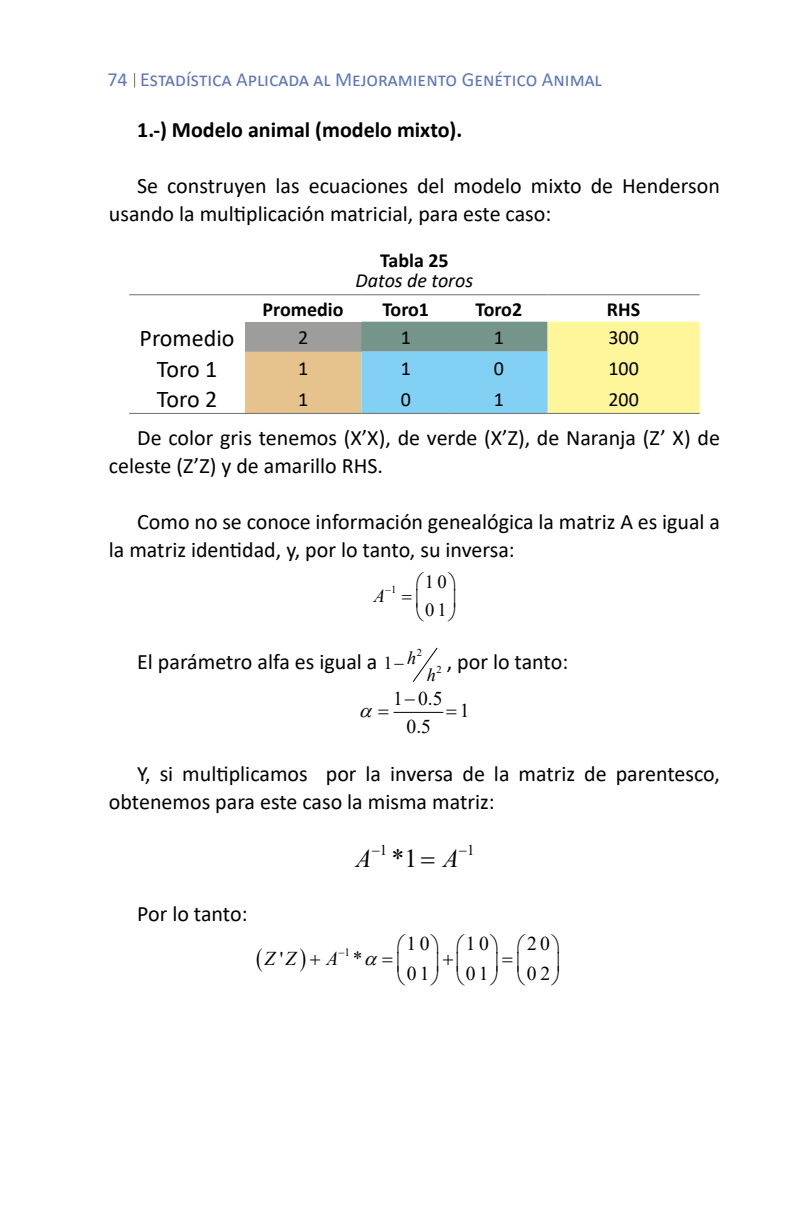
<style>
.page{position:relative;width:792px;height:1224px;background:#fff}
.page>*{position:absolute;margin:0;border:0;box-sizing:border-box;transform-origin:0 0}
.t1{font:italic 25.8px "Times New Roman";color:#000}
.t2{font:25.8px "Times New Roman";color:#000}
.Estilo_de_párrafo_36{font:24px "Calibri";letter-spacing:-.045em;color:#000}
.Estilo_de_párrafo_31{font:22px/28px "Calibri";color:#000}
.Estilo_de_párrafo_31-2{font:700 22px "Calibri";color:#000}
.t3{font:20px "Calibri";color:#5e77b9}
.Estilo_de_párrafo_35{font:700 20px "Calibri";color:#000}
.Estilo_de_párrafo_36-2{font:20px "Calibri";color:#000}
.Estilo_de_párrafo_43{font:italic 20px "Calibri";color:#000}
.Estilo_de_párrafo_43-2{font:700 20px "Calibri";color:#000}
.t4{font:19.6px "Times New Roman";letter-spacing:.18em;color:#000}
.t5{font:italic 19.6px "Times New Roman";color:#000}
.t6{font:18.6px/27.8px "Times New Roman";color:#000}
.t7{font:italic 18.6px "Times New Roman";color:#000}
.t8{font:18.2px "Times New Roman";color:#000}
.t9{font:italic 18.2px "Times New Roman";color:#000}
.t10{font:14.8px "Times New Roman";color:#000}
.t11{font:11.4px "Times New Roman";color:#000}
.t12{font:10.8px "Times New Roman";color:#000}
.t13{font:10.6px "Times New Roman";color:#000}
.s1{font-style:normal}
</style>
<div class="page">
<svg style="left:134px;top:73px;width:1px;height:14px"></svg>
<svg style="left:245px;top:322px;width:455px;height:91px;background:#bdceaf"></svg>
<hr style="left:129px;top:294px;width:116px;height:1px;background:#706f6f">
<hr style="left:245px;top:294px;width:116px;height:1px;background:#706f6f">
<hr style="left:361px;top:294px;width:89px;height:1px;background:#706f6f">
<hr style="left:450px;top:294px;width:98px;height:1px;background:#706f6f">
<hr style="left:548px;top:294px;width:152px;height:1px;background:#706f6f">
<hr style="left:129px;top:413px;width:116px;height:1px;background:#706f6f">
<hr style="left:245px;top:413px;width:116px;height:1px;background:#706f6f">
<hr style="left:361px;top:413px;width:89px;height:1px;background:#706f6f">
<hr style="left:450px;top:413px;width:98px;height:1px;background:#706f6f">
<hr style="left:548px;top:413px;width:152px;height:1px;background:#706f6f">
<svg style="left:413px;top:647px;width:25px;height:35px"></svg>
<hr style="left:394px;top:712px;width:49px;height:1px;background:#000">
<p class="t3" style="left:107px;top:66px;width:496px">74 Estadística Aplicada al Mejoramiento Genético Animal</p>
<p class="Estilo_de_párrafo_31-2" style="left:137px;top:114px;width:327px">1.-) Modelo animal (modelo mixto).</p>
<p class="Estilo_de_párrafo_31" style="left:109px;top:171px;width:613px;text-indent:28px">Se construyen las ecuaciones del modelo mixto de Henderson usando la multiplicación matricial, para este caso:</p>
<p class="Estilo_de_párrafo_43-2" style="left:380px;top:246px;width:70px">Tabla 25</p>
<p class="Estilo_de_párrafo_43" style="left:356px;top:266px;width:119px">Datos de toros</p>
<p class="Estilo_de_párrafo_35" style="left:263px;top:295px;width:83px">Promedio</p>
<p class="Estilo_de_párrafo_35" style="left:382px;top:295px;width:48px">Toro1</p>
<p class="Estilo_de_párrafo_35" style="left:476px;top:295px;width:48px">Toro2</p>
<p class="Estilo_de_párrafo_35" style="left:607px;top:295px;width:35px">RHS</p>
<p class="Estilo_de_párrafo_36" style="left:140px;top:321px;width:96px">Promedio</p>
<p class="Estilo_de_párrafo_36-2" style="left:298px;top:324px;width:12px">2</p>
<p class="Estilo_de_párrafo_36-2" style="left:401px;top:324px;width:12px">1</p>
<p class="Estilo_de_párrafo_36-2" style="left:494px;top:324px;width:12px">1</p>
<p class="Estilo_de_párrafo_36-2" style="left:608px;top:324px;width:32px">300</p>
<p class="Estilo_de_párrafo_36" style="left:157px;top:352px;width:62px">Toro 1</p>
<p class="Estilo_de_párrafo_36-2" style="left:298px;top:355px;width:12px">1</p>
<p class="Estilo_de_párrafo_36-2" style="left:401px;top:355px;width:12px">1</p>
<p class="Estilo_de_párrafo_36-2" style="left:494px;top:355px;width:12px">0</p>
<p class="Estilo_de_párrafo_36-2" style="left:608px;top:355px;width:32px">100</p>
<p class="Estilo_de_párrafo_36" style="left:157px;top:383px;width:62px">Toro 2</p>
<p class="Estilo_de_párrafo_36-2" style="left:298px;top:385px;width:12px">1</p>
<p class="Estilo_de_párrafo_36-2" style="left:401px;top:385px;width:12px">0</p>
<p class="Estilo_de_párrafo_36-2" style="left:494px;top:385px;width:12px">1</p>
<p class="Estilo_de_párrafo_36-2" style="left:608px;top:385px;width:32px">200</p>
<p class="Estilo_de_párrafo_31" style="left:109px;top:423px;width:613px;text-indent:28px">De color gris tenemos (X’X), de verde (X’Z), de Naranja (Z’ X) de celeste (Z’Z) y de amarillo RHS.</p>
<p class="Estilo_de_párrafo_31" style="left:109px;top:507px;width:613px;text-indent:28px">Como no se conoce información genealógica la matriz A es igual a la matriz identidad, y, por lo tanto, su inversa:</p>
<p class="t12" style="left:391px;top:582px;width:7px">1</p>
<p class="t6" style="left:425px;top:567px;width:23px">10<br>01</p>
<p class="t7" style="left:374px;top:583px;width:19px">A−</p>
<p class="Estilo_de_párrafo_31" style="left:137px;top:647px;width:242px">El parámetro alfa es igual a</p>
<p class="t13" style="left:417px;top:645px;width:7px">2</p>
<p class="t9" style="left:407px;top:646px;width:11px">h</p>
<p class="Estilo_de_párrafo_31" style="left:447px;top:647px;width:123px">, por lo tanto:</p>
<p class="t8" style="left:383px;top:650px;width:22px">1−</p>
<p class="t13" style="left:437px;top:662px;width:7px">2</p>
<p class="t9" style="left:427px;top:662px;width:11px">h</p>
<p class="t4" style="left:393px;top:685px;width:51px">1 0.5</p>
<p class="t4" style="left:460px;top:697px;width:11px">1</p>
<p class="t4" style="left:407px;top:712px;width:26px">0.5</p>
<p class="Estilo_de_párrafo_31" style="left:109px;top:759px;width:613px;text-indent:28px">Y, si multiplicamos por la inversa de la matriz de parentesco, obtenemos para este caso la misma matriz:</p>
<p class="t10" style="left:372px;top:840px;width:17px">−1</p>
<p class="t10" style="left:459px;top:840px;width:17px">−1</p>
<p class="t2" style="left:392px;top:840px;width:27px">*1</p>
<p class="t1" style="left:356px;top:841px;width:17px">A</p>
<p class="t1" style="left:443px;top:841px;width:17px">A</p>
<p class="Estilo_de_párrafo_31" style="left:137px;top:899px;width:112px">Por lo tanto:</p>
<p class="t11" style="left:345px;top:944px;width:7px">1</p>
<p class="t4" style="left:280px;top:944px;width:5px">'</p>
<p class="t5" style="left:326px;top:945px;width:38px">A− <span class="s1">*</span></p>
<p class="t5" style="left:264px;top:945px;width:33px">Z Z</p>
<p class="t4" style="left:407px;top:930px;width:25px">10</p>
<p class="t4" style="left:466px;top:930px;width:25px">10</p>
<p class="t4" style="left:527px;top:930px;width:25px">20</p>
<p class="t4" style="left:407px;top:959px;width:24px">01</p>
<p class="t4" style="left:466px;top:959px;width:24px">01</p>
<p class="t4" style="left:527px;top:959px;width:25px">02</p>
</div>
